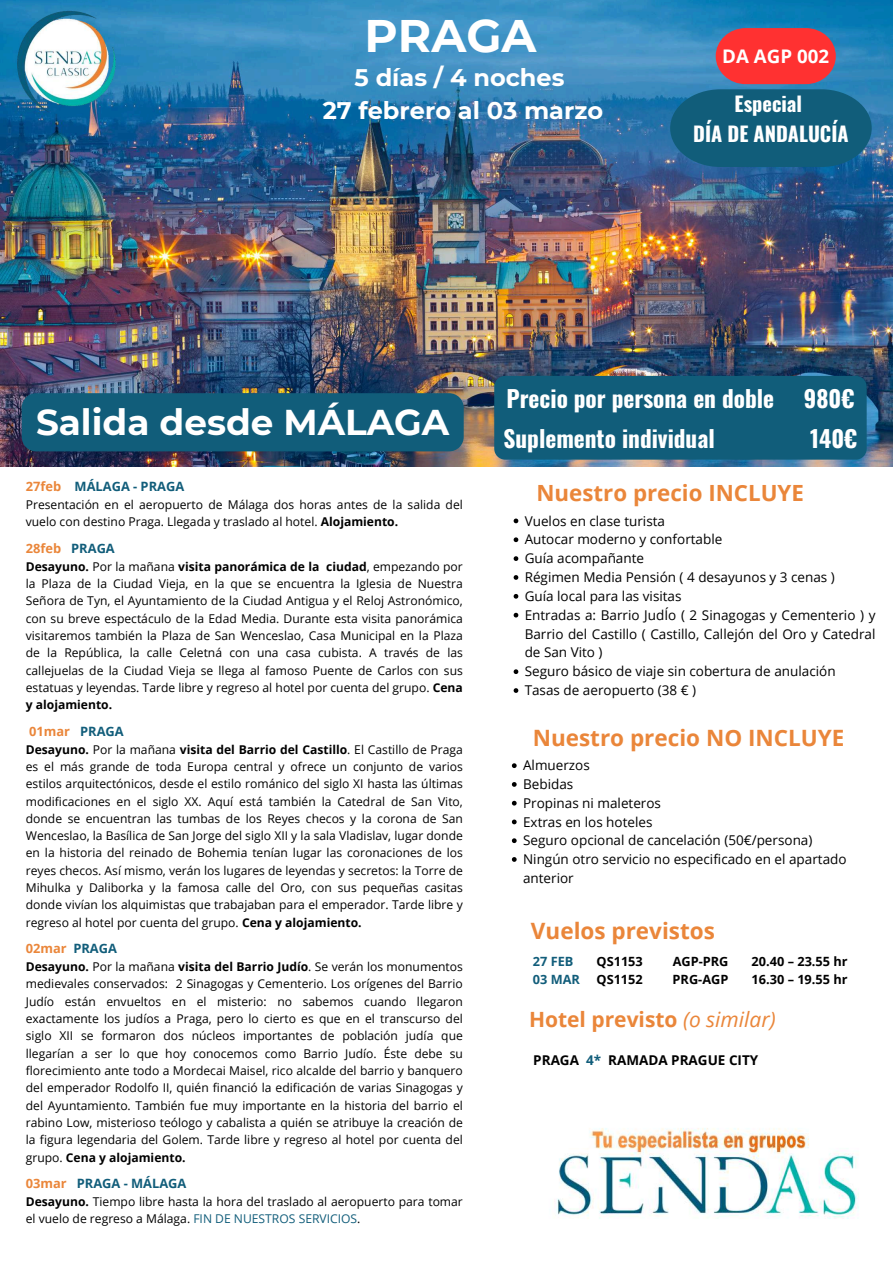
<style>
.page{position:relative;width:893px;height:1263px;background:#fff}
.page>*{position:absolute;margin:0;border:0;box-sizing:border-box;transform-origin:0 0}
.t1{font:700 45.6px "Montserrat";color:#fff}
.t2{font:700 35.85px "Montserrat";color:#fff}
.t3{font:700 24px/33.2px "Montserrat";color:#fff;text-align:center}
.t4{font:700 23.25px "Oswald";color:#fff}
.t5{font:700 22.5px "Open Sans";color:#ea863a}
.t6{font:700 22.27px "Open Sans";color:#ea863a}
.t7{font:700 21px "Open Sans";color:#ea863a}
.t8{font:700 20.25px/30.4px "Oswald";color:#fff;text-align:center}
.t9{font:700 18.75px "Open Sans";color:#fff}
.t10{font:13.5px/18.8px "Open Sans";color:#000}
.t11{font:700 13.5px "Open Sans";color:#000}
.t12{font:700 12.83px "Open Sans";color:#115d7a}
.t13{font:700 12.83px "Open Sans";color:#ea863a}
.t14{font:700 12.75px "Open Sans";color:#000}
.t15{font:700 12.75px "Open Sans";color:#115d7a}
.t16{font:12.08px/17.3px "Open Sans";color:#000;text-align:justify}
.s1{color:#ea863a}
.s2{font-weight:700}
.s3{color:#115d7a}
.s4{font-weight:400;font-style:italic}
</style>
<div class="page">
<img style="left:0;top:0;width:893px;height:466px">
<img style="left:9px;top:0;width:117px;height:117px">
<img style="left:555px;top:1128px;width:304px;height:91px">
<svg style="left:670px;top:28px;width:201px;height:139px;background:#4e5f7d"></svg>
<div style="left:22px;top:393px;width:442px;height:58px;background:#115d7a"></div>
<div style="left:494px;top:376px;width:372px;height:84px;background:#115d7a;border-radius:11px"></div>
<svg style="left:513px;top:518px;width:5px;height:5px"></svg>
<svg style="left:513px;top:537px;width:5px;height:5px"></svg>
<svg style="left:513px;top:556px;width:5px;height:5px"></svg>
<svg style="left:513px;top:575px;width:5px;height:5px"></svg>
<svg style="left:513px;top:594px;width:5px;height:5px"></svg>
<svg style="left:513px;top:613px;width:5px;height:4px"></svg>
<svg style="left:513px;top:669px;width:5px;height:5px"></svg>
<svg style="left:513px;top:688px;width:5px;height:5px"></svg>
<svg style="left:512px;top:763px;width:4px;height:5px"></svg>
<svg style="left:512px;top:782px;width:4px;height:5px"></svg>
<svg style="left:512px;top:801px;width:4px;height:4px"></svg>
<svg style="left:512px;top:819px;width:4px;height:5px"></svg>
<svg style="left:512px;top:838px;width:4px;height:5px"></svg>
<svg style="left:512px;top:857px;width:4px;height:5px"></svg>
<h1 class="t1" style="left:364px;top:8px;width:173px">PRAGA</h1>
<h3 class="t3" style="left:323px;top:61px;width:282px">5 días / 4 noches<br>27 febrero al 03 marzo</h3>
<h3 class="t9" style="left:722px;top:43px;width:108px">DA AGP 002</h3>
<h3 class="t8" style="left:693px;top:88px;width:157px">Especial<br>DÍA DE ANDALUCÍA</h3>
<h2 class="t2" style="left:36px;top:400px;width:415px">Salida desde MÁLAGA</h2>
<p class="t12" style="left:26px;top:478px;width:160px"><span class="s1">27feb</span> MÁLAGA - PRAGA</p>
<p class="t16" style="left:26px;top:496px;width:438px">Presentación en el aeropuerto de Málaga dos horas antes de la salida del vuelo con destino Praga. Llegada y traslado al hotel. <span class="s2">Alojamiento.</span></p>
<p class="t13" style="left:26px;top:539px;width:90px">28feb <span class="s3">PRAGA</span></p>
<p class="t16" style="left:26px;top:557px;width:438px"><span class="s2">Desayuno.</span> Por la mañana <span class="s2">visita panorámica de la ciudad</span>, empezando por la Plaza de la Ciudad Vieja, en la que se encuentra la Iglesia de Nuestra Señora de Tyn, el Ayuntamiento de la Ciudad Antigua y el Reloj Astronómico, con su breve espectáculo de la Edad Media. Durante esta visita panorámica visitaremos también la Plaza de San Wenceslao, Casa Municipal en la Plaza de la República, la calle Celetná con una casa cubista. A través de las callejuelas de la Ciudad Vieja se llega al famoso Puente de Carlos con sus estatuas y leyendas. Tarde libre y regreso al hotel por cuenta del grupo. <span class="s2">Cena y alojamiento.</span></p>
<p class="t13" style="left:29px;top:722px;width:96px">01mar <span class="s3">PRAGA</span></p>
<p class="t16" style="left:26px;top:740px;width:438px"><span class="s2">Desayuno.</span> Por la mañana <span class="s2">visita del Barrio del Castillo</span>. El Castillo de Praga es el más grande de toda Europa central y ofrece un conjunto de varios estilos arquitectónicos, desde el estilo románico del siglo XI hasta las últimas modificaciones en el siglo XX. Aquí está también la Catedral de San Vito, donde se encuentran las tumbas de los Reyes checos y la corona de San Wenceslao, la Basílica de San Jorge del siglo XII y la sala Vladislav, lugar donde en la historia del reinado de Bohemia tenían lugar las coronaciones de los reyes checos. Así mismo, verán los lugares de leyendas y secretos: la Torre de Mihulka y Daliborka y la famosa calle del Oro, con sus pequeñas casitas donde vivían los alquimistas que trabajaban para el emperador. Tarde libre y regreso al hotel por cuenta del grupo. <span class="s2">Cena y alojamiento.</span></p>
<p class="t13" style="left:26px;top:939px;width:93px">02mar <span class="s3">PRAGA</span></p>
<p class="t16" style="left:26px;top:958px;width:438px"><span class="s2">Desayuno.</span> Por la mañana <span class="s2">visita del Barrio Judío</span>. Se verán los monumentos medievales conservados: 2 Sinagogas y Cementerio. Los orígenes del Barrio Judío están envueltos en el misterio: no sabemos cuando llegaron exactamente los judíos a Praga, pero lo cierto es que en el transcurso del siglo XII se formaron dos núcleos importantes de población judía que llegarían a ser lo que hoy conocemos como Barrio Judío. Éste debe su florecimiento ante todo a Mordecai Maisel, rico alcalde del barrio y banquero del emperador Rodolfo II, quién financió la edificación de varias Sinagogas y del Ayuntamiento. También fue muy importante en la historia del barrio el rabino Low, misterioso teólogo y cabalista a quién se atribuye la creación de la figura legendaria del Golem. Tarde libre y regreso al hotel por cuenta del grupo. <span class="s2">Cena y alojamiento.</span></p>
<p class="t12" style="left:26px;top:1174px;width:162px"><span class="s1">03mar</span> PRAGA - MÁLAGA</p>
<p class="t16" style="left:26px;top:1192px;width:438px"><span class="s2">Desayuno.</span> Tiempo libre hasta la hora del traslado al aeropuerto para tomar el vuelo de regreso a Málaga. <span class="s3">FIN DE NUESTROS SERVICIOS</span>.</p>
<h3 class="t4" style="left:506px;top:380px;width:269px">Precio por persona en doble</h3>
<h3 class="t4" style="left:804px;top:380px;width:52px">980€</h3>
<h3 class="t4" style="left:503px;top:420px;width:213px">Suplemento individual</h3>
<h3 class="t4" style="left:810px;top:420px;width:49px">140€</h3>
<h3 class="t6" style="left:536px;top:477px;width:269px">Nuestro precio INCLUYE</h3>
<p class="t10" style="left:525px;top:511px;width:352px">Vuelos en clase turista<br>Autocar moderno y confortable<br>Guía acompañante<br>Régimen Media Pensión ( 4 desayunos y 3 cenas )<br>Guía local para las visitas<br>Entradas a: Barrio JudÍo ( 2 Sinagogas y Cementerio ) y Barrio del Castillo ( Castillo, Callejón del Oro y Catedral de San Vito )<br>Seguro básico de viaje sin cobertura de anulación<br>Tasas de aeropuerto (38 € )</p>
<h3 class="t5" style="left:533px;top:721px;width:313px">Nuestro precio NO INCLUYE</h3>
<p class="t10" style="left:523px;top:756px;width:325px">Almuerzos<br>Bebidas<br>Propinas ni maleteros<br>Extras en los hoteles<br>Seguro opcional de cancelación (50€/persona)<br>Ningún otro servicio no especificado en el apartado anterior</p>
<h3 class="t5" style="left:531px;top:915px;width:185px">Vuelos previstos</h3>
<p class="t15" style="left:533px;top:952px;width:42px">27 FEB</p>
<p class="t14" style="left:596px;top:952px;width:48px">QS1153</p>
<p class="t14" style="left:672px;top:952px;width:57px">AGP-PRG</p>
<p class="t14" style="left:751px;top:952px;width:97px">20.40 – 23.55 hr</p>
<p class="t15" style="left:533px;top:970px;width:49px">03 MAR</p>
<p class="t14" style="left:596px;top:970px;width:48px">QS1152</p>
<p class="t14" style="left:672px;top:970px;width:57px">PRG-AGP</p>
<p class="t14" style="left:751px;top:970px;width:97px">16.30 – 19.55 hr</p>
<h3 class="t7" style="left:529px;top:1005px;width:248px">Hotel previsto <span class="s4">(o similar)</span></h3>
<p class="t11" style="left:533px;top:1050px;width:226px">PRAGA <span class="s3">4*</span> RAMADA PRAGUE CITY</p>
</div>
